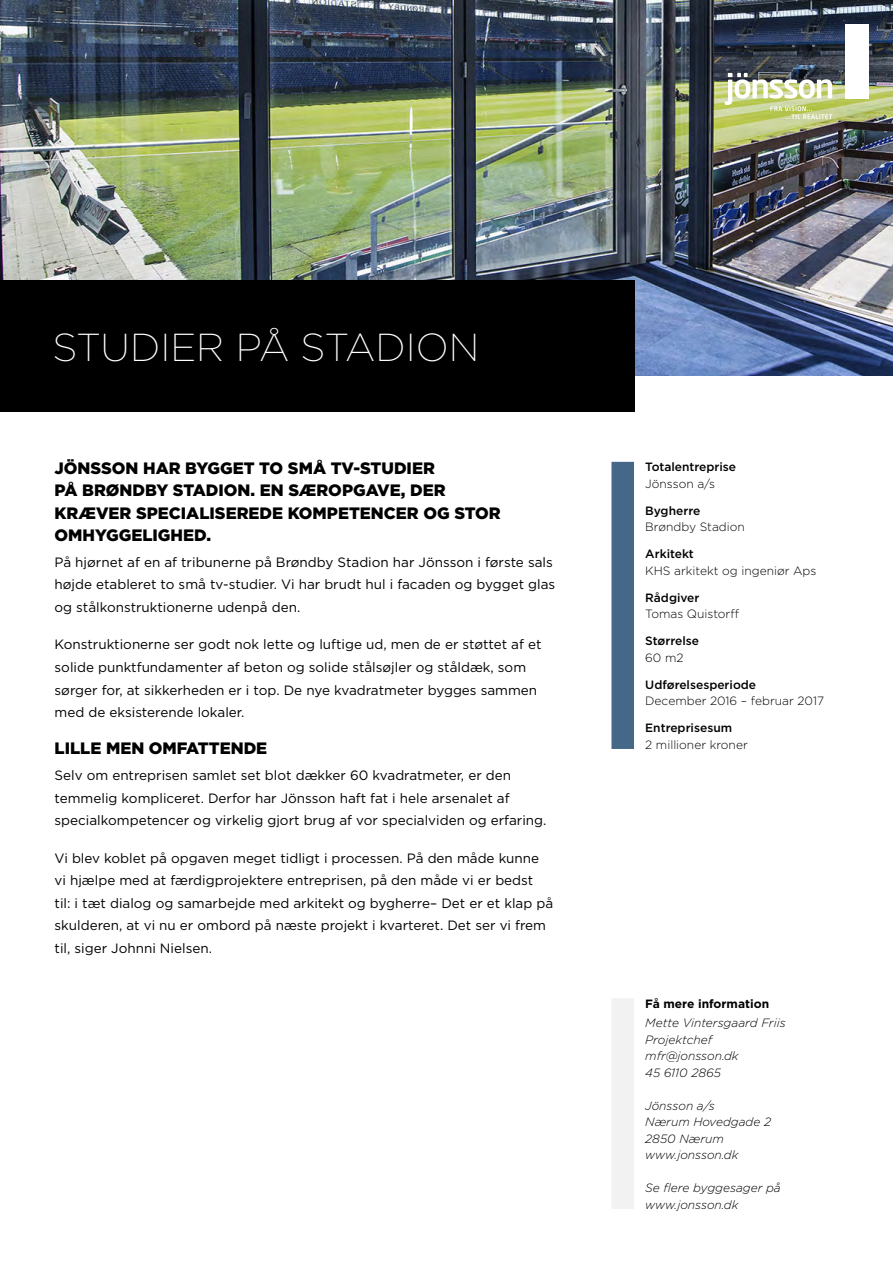
<style>
.page{position:relative;width:893px;height:1263px;background:#fff}
.page>*{position:absolute;margin:0;border:0;box-sizing:border-box;transform-origin:0 0}
.t1{font:200 39px "Gotham";color:#fff}
.t2{font:900 16.5px/22.5px "Gotham";color:#000}
.t3{font:13.5px/22.5px "Gotham";color:#000}
.t4{font:italic 300 12px/16.5px "Gotham";color:#000}
.t5{font:300 12px "Gotham";color:#000}
.t6{font:500 12px "Gotham";color:#000}
.t7{font:700 12px "Gotham";color:#000}
</style>
<div class="page">
<img style="left:0;top:0;width:893px;height:375px">
<div style="left:0;top:280px;width:634px;height:132px;background:#000"></div>
<div style="left:611px;top:462px;width:23px;height:287px;background:#456888"></div>
<div style="left:611px;top:998px;width:23px;height:211px;background:#f2f2f2"></div>
<div style="left:845px;top:24px;width:24px;height:74px;background:#fff"></div>
<svg style="left:725px;top:73px;width:107px;height:46px"></svg>
<h1 class="t1" style="left:52px;top:322px;width:428px">STUDIER PÅ STADION</h1>
<p class="t2" style="left:55px;top:457px;width:448px">JÖNSSON HAR BYGGET TO SMÅ TV-STUDIER<br>PÅ BRØNDBY STADION. EN SÆROPGAVE, DER KRÆVER SPECIALISEREDE KOMPETENCER OG STOR OMHYGGELIGHED.</p>
<p class="t3" style="left:55px;top:551px;width:502px">På hjørnet af en af tribunerne på Brøndby Stadion har Jönsson i første sals højde etableret to små tv-studier. Vi har brudt hul i facaden og bygget glas og stålkonstruktionerne udenpå den.</p>
<p class="t3" style="left:55px;top:633px;width:488px">Konstruktionerne ser godt nok lette og luftige ud, men de er støttet af et solide punktfundamenter af beton og solide stålsøjler og ståldæk, som sørger for, at sikkerheden er i top. De nye kvadratmeter bygges sammen med de eksisterende lokaler.</p>
<p class="t2" style="left:55px;top:737px;width:214px">LILLE MEN OMFATTENDE</p>
<p class="t3" style="left:55px;top:764px;width:493px">Selv om entreprisen samlet set blot dækker 60 kvadratmeter, er den temmelig kompliceret. Derfor har Jönsson haft fat i hele arsenalet af specialkompetencer og virkelig gjort brug af vor specialviden og erfaring.</p>
<p class="t3" style="left:55px;top:846px;width:500px">Vi blev koblet på opgaven meget tidligt i processen. På den måde kunne vi hjælpe med at færdigprojektere entreprisen, på den måde vi er bedst<br>til: i tæt dialog og samarbejde med arkitekt og bygherre– Det er et klap på skulderen, at vi nu er ombord på næste projekt i kvarteret. Det ser vi frem til, siger Johnni Nielsen.</p>
<p class="t6" style="left:645px;top:459px;width:92px">Totalentreprise</p>
<p class="t5" style="left:645px;top:476px;width:71px">Jönsson a/s</p>
<p class="t6" style="left:645px;top:503px;width:57px">Bygherre</p>
<p class="t5" style="left:645px;top:520px;width:101px">Brøndby Stadion</p>
<p class="t6" style="left:645px;top:546px;width:50px">Arkitekt</p>
<p class="t5" style="left:645px;top:563px;width:173px">KHS arkitekt og ingeniør Aps</p>
<p class="t6" style="left:645px;top:590px;width:56px">Rådgiver</p>
<p class="t5" style="left:645px;top:607px;width:95px">Tomas Quistorff</p>
<p class="t6" style="left:645px;top:633px;width:55px">Størrelse</p>
<p class="t5" style="left:645px;top:650px;width:40px">60 m2</p>
<p class="t6" style="left:645px;top:677px;width:112px">Udførelsesperiode</p>
<p class="t5" style="left:645px;top:694px;width:180px">December 2016 – februar 2017</p>
<p class="t6" style="left:645px;top:720px;width:88px">Entreprisesum</p>
<p class="t5" style="left:645px;top:737px;width:104px">2 millioner kroner</p>
<p class="t7" style="left:645px;top:996px;width:125px">Få mere information</p>
<p class="t4" style="left:645px;top:1015px;width:142px">Mette Vintersgaard Friis<br>Projektchef mfr@jonsson.dk<br>45 6110 2865</p>
<p class="t4" style="left:645px;top:1097px;width:127px">Jönsson a/s<br>Nærum Hovedgade 2<br>2850 Nærum www.jonsson.dk</p>
<p class="t4" style="left:645px;top:1180px;width:137px">Se flere byggesager på www.jonsson.dk</p>
</div>
